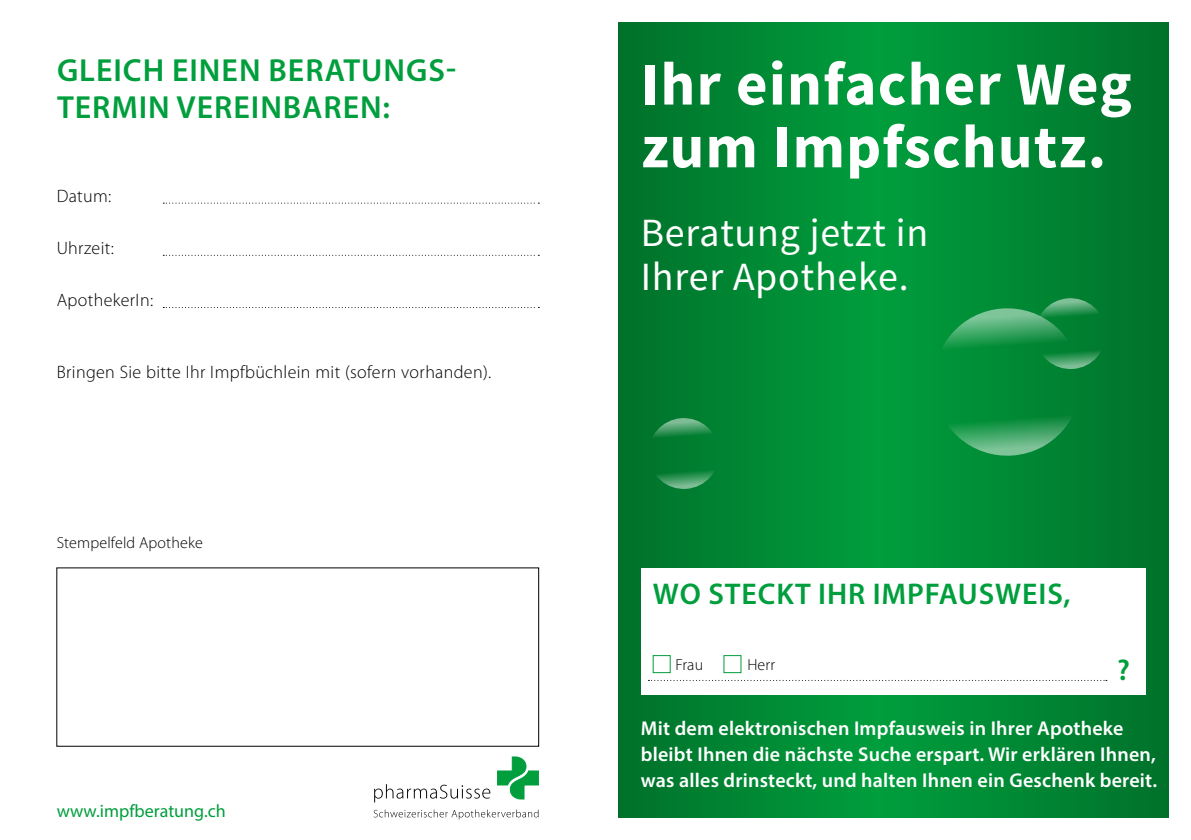
<style>
.page{position:relative;width:1191px;height:840px;background:#fff}
.page>*{position:absolute;margin:0;border:0;box-sizing:border-box;transform-origin:0 0}
.t1{font:700 61px/62.6px "Source Sans Pro";letter-spacing:.02em;color:#fff}
.t2{font:40px/44px "Source Sans Pro";letter-spacing:.02em;color:#fff}
.t3{font:600 32px/37.6px "Myriad Pro";letter-spacing:.03em;color:#009e3d}
.t4{font:600 30px "Myriad Pro";letter-spacing:.03em;color:#009e3d}
.t5{font:600 20px/26px "Myriad Pro";letter-spacing:.01em;color:#fff}
.t6{font:300 18px "Myriad Pro";letter-spacing:.02em;color:#000}
.t7{font:18px "Myriad Pro";color:#009e3d}
.t8{font:300 16px "Myriad Pro";letter-spacing:.01em;color:#000}
</style>
<div class="page">
<svg style="left:618px;top:23px;width:550px;height:793px;background:#008734"></svg>
<div style="left:641px;top:567px;width:504px;height:126px;background:#fff"></div>
<svg style="left:931px;top:297px;width:176px;height:161px;background:#129042"></svg>
<svg style="left:647px;top:416px;width:73px;height:74px;background:#12853d"></svg>
<svg style="left:163px;top:202px;width:376px;height:1px"></svg>
<svg style="left:163px;top:255px;width:376px;height:1px"></svg>
<svg style="left:163px;top:307px;width:376px;height:1px"></svg>
<svg style="left:497px;top:756px;width:42px;height:42px"></svg>
<svg style="left:374px;top:784px;width:116px;height:17px"></svg>
<svg style="left:373px;top:809px;width:165px;height:10px"></svg>
<h3 class="t3" style="left:57px;top:50px;width:400px">GLEICH EINEN BERATUNGS-<br>TERMIN VEREINBAREN:</h3>
<p class="t6" style="left:57px;top:186px;width:56px">Datum:</p>
<p class="t6" style="left:57px;top:238px;width:59px">Uhrzeit:</p>
<p class="t6" style="left:57px;top:290px;width:98px">ApothekerIn:</p>
<p class="t6" style="left:57px;top:362px;width:436px">Bringen Sie bitte Ihr Impfbüchlein mit (sofern vorhanden).</p>
<p class="t8" style="left:57px;top:534px;width:148px">Stempelfeld Apotheke</p>
<p class="t7" style="left:57px;top:799px;width:171px">www.impfberatung.ch</p>
<h1 class="t1" style="left:641px;top:55px;width:492px">Ihr einfacher Weg zum Impfschutz.</h1>
<h2 class="t2" style="left:641px;top:211px;width:289px">Beratung jetzt in<br>Ihrer Apotheke.</h2>
<h3 class="t4" style="left:653px;top:575px;width:419px">WO STECKT IHR IMPFAUSWEIS,</h3>
<p class="t8" style="left:675px;top:656px;width:29px">Frau</p>
<p class="t8" style="left:747px;top:656px;width:29px">Herr</p>
<h3 class="t4" style="left:1117px;top:651px;width:14px">?</h3>
<p class="t5" style="left:641px;top:714px;width:518px">Mit dem elektronischen Impfausweis in Ihrer Apotheke bleibt Ihnen die nächste Suche erspart. Wir erklären Ihnen, was alles drinsteckt, und halten Ihnen ein Geschenk bereit.</p>
</div>
